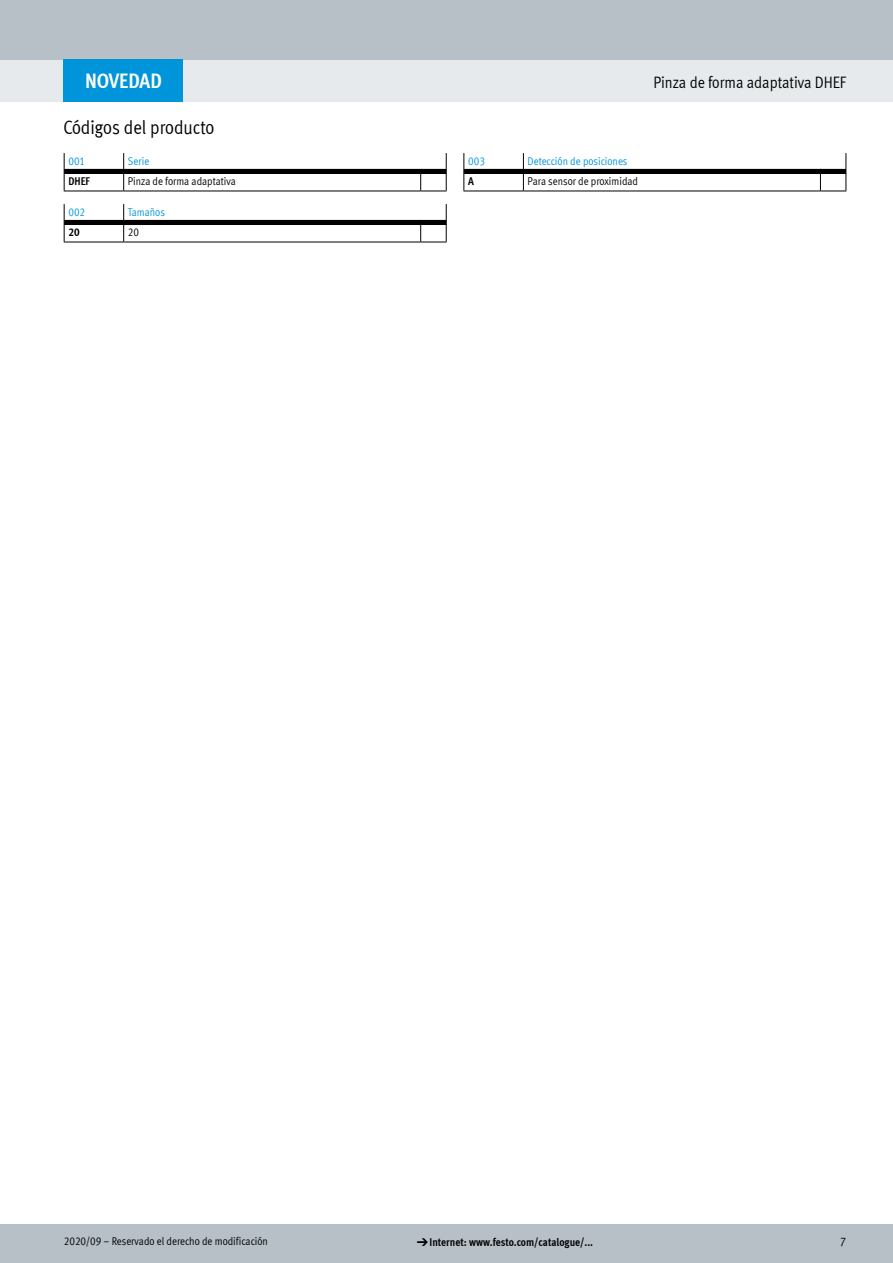
<style>
.page{position:relative;width:893px;height:1263px;background:#fff}
.page>*{position:absolute;margin:0;border:0;box-sizing:border-box;transform-origin:0 0}
.t1{font:700 21px "Meta Cond LF";color:#fff}
.t2{font:19.5px "Meta Cond LF";color:#000}
.t3{font:16.5px "Meta Cond LF";color:#000}
.t4{font:12.75px "Meta Cond LF";color:#000}
.t5{font:11.25px "Meta Cond LF";color:#000}
.t6{font:700 11.25px "Meta Cond LF";color:#000}
.t7{font:11.25px "Meta Cond LF";color:#0095db}
.s1{font-family:"Meto Pict 182";font-weight:400}
</style>
<div class="page">
<div style="left:0;top:1225px;width:893px;height:38px;background:#b6c0c6"></div>
<div style="left:0;top:60px;width:893px;height:42px;background:#e7eaec"></div>
<div style="left:0;top:0;width:893px;height:60px;background:#b6c0c6"></div>
<div style="left:64px;top:60px;width:119px;height:42px;background:#0095db"></div>
<svg style="left:64px;top:153px;width:383px;height:39px"></svg>
<svg style="left:64px;top:204px;width:383px;height:39px"></svg>
<svg style="left:463px;top:153px;width:384px;height:39px"></svg>
<h1 class="t1" style="left:85px;top:67px;width:78px">NOVEDAD</h1>
<h2 class="t2" style="left:63px;top:116px;width:153px">Códigos del producto</h2>
<p class="t7" style="left:68px;top:154px;width:18px">001</p>
<p class="t7" style="left:128px;top:154px;width:23px">Serie</p>
<p class="t6" style="left:68px;top:174px;width:23px">DHEF</p>
<p class="t5" style="left:128px;top:174px;width:109px">Pinza de forma adaptativa</p>
<p class="t7" style="left:68px;top:205px;width:18px">002</p>
<p class="t7" style="left:128px;top:205px;width:39px">Tamaños</p>
<p class="t6" style="left:68px;top:225px;width:13px">20</p>
<p class="t5" style="left:128px;top:225px;width:13px">20</p>
<h3 class="t3" style="left:653px;top:72px;width:194px">Pinza de forma adaptativa DHEF</h3>
<p class="t7" style="left:468px;top:154px;width:18px">003</p>
<p class="t7" style="left:528px;top:154px;width:101px">Detección de posiciones</p>
<p class="t6" style="left:468px;top:174px;width:7px">A</p>
<p class="t5" style="left:528px;top:174px;width:112px">Para sensor de proximidad</p>
<p class="t5" style="left:64px;top:1234px;width:206px">2020/09 – Reservado el derecho de modificación</p>
<p class="t6" style="left:417px;top:1235px;width:178px"><span class="s1">d</span>Internet: www.festo.com/catalogue/...</p>
<p class="t4" style="left:840px;top:1234px;width:8px">7</p>
</div>
